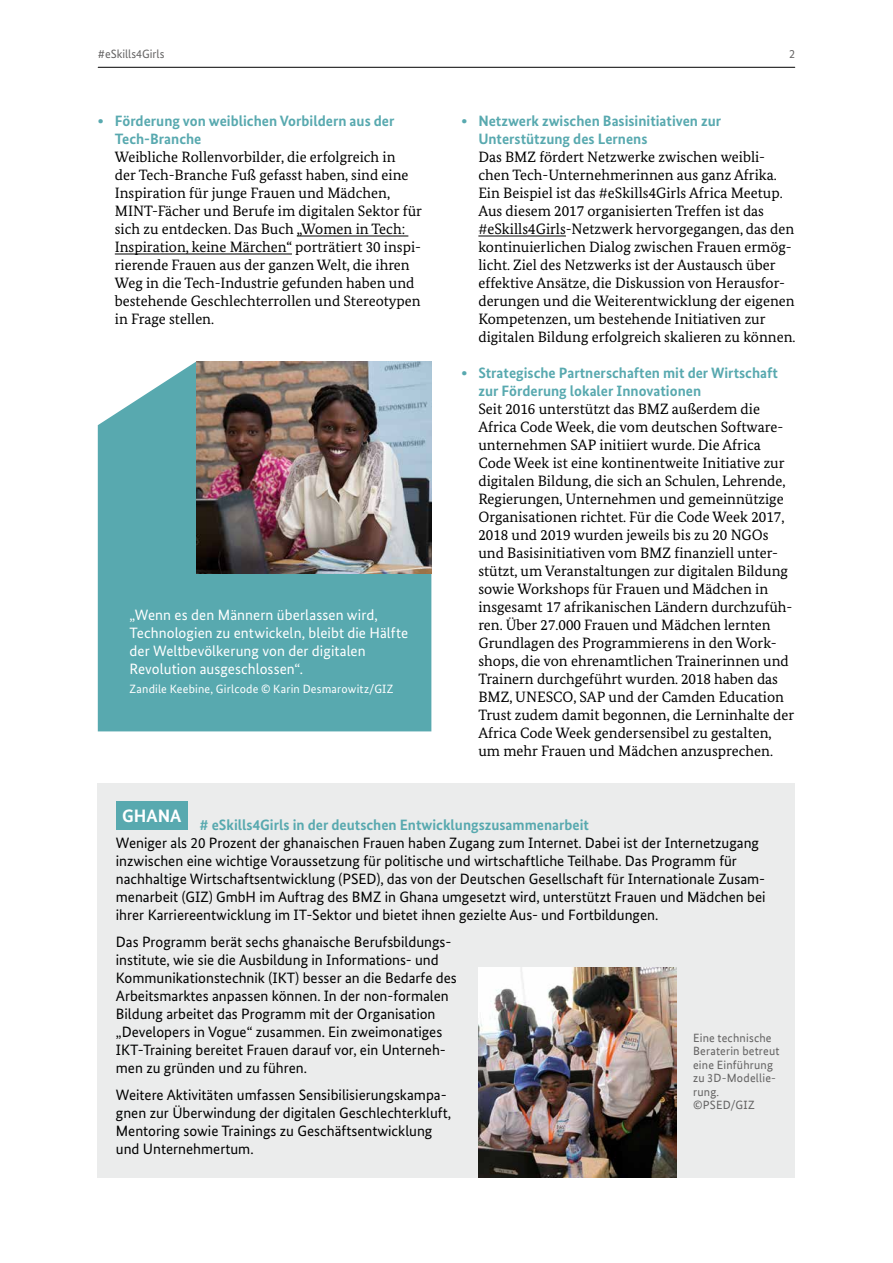
<style>
.page{position:relative;width:893px;height:1263px;background:#fff}
.page>*{position:absolute;margin:0;border:0;box-sizing:border-box;transform-origin:0 0}
.t1{font:700 18px "Bundes Sans";color:#fff}
.t2{font:15px/18px "Bundes Serif";color:#000}
.t3{font:15px/18px "Bundes Sans";color:#000}
.t4{font:700 15px/18px "Bundes Sans";color:#58a9af}
.t5{font:15px/18px "Bundes Sans";letter-spacing:.005em;color:#fff}
.t6{font:12px/13.5px "Bundes Sans Office";letter-spacing:.015em;color:#646363}
.t7{font:12px "Bundes Sans";letter-spacing:.015em;color:#fff}
.t8{font:12px "Bundes Sans";color:#646363}
</style>
<div class="page">
<hr style="left:98px;top:67px;width:697px;height:1px;background:#000">
<hr style="left:297px;top:236px;width:111px;height:1px;background:#000">
<hr style="left:115px;top:254px;width:177px;height:1px;background:#000">
<hr style="left:478px;top:236px;width:88px;height:1px;background:#000">
<div style="left:98px;top:361px;width:333px;height:370px;background:#58a9af"></div>
<img style="left:197px;top:361px;width:235px;height:212px">
<div style="left:98px;top:783px;width:697px;height:395px;background:#ebecec"></div>
<div style="left:116px;top:801px;width:71px;height:29px;background:#58a9af"></div>
<img style="left:478px;top:968px;width:199px;height:210px">
<p class="t8" style="left:98px;top:47px;width:68px">#eSkills4Girls</p>
<p class="t8" style="left:789px;top:47px;width:7px">2</p>
<p class="t4" style="left:115px;top:112px;width:281px;text-indent:-17px">• Förderung von weiblichen Vorbildern aus der<br>Tech-Branche</p>
<p class="t2" style="left:115px;top:148px;width:309px">Weibliche Rollenvorbilder, die erfolgreich in<br>der Tech-Branche Fuß gefasst haben, sind eine Inspiration für junge Frauen und Mädchen, MINT-Fächer und Berufe im digitalen Sektor für sich zu entdecken. Das Buch „Women in Tech:<br>Inspiration, keine Märchen“ porträtiert 30 inspi&shy;rierende Frauen aus der ganzen Welt, die ihren Weg in die Tech-Industrie gefunden haben und bestehende Geschlechterrollen und Stereotypen in Frage stellen.</p>
<p class="t5" style="left:129px;top:606px;width:280px">„Wenn es den Männern überlassen wird, Technologien zu entwickeln, bleibt die Hälfte der Weltbevölkerung von der digitalen Revolution ausgeschlossen“.</p>
<p class="t7" style="left:129px;top:681px;width:266px">Zandile Keebine, Girlcode © Karin Desmarowitz/GIZ</p>
<p class="t4" style="left:478px;top:112px;width:244px;text-indent:-17px">• Netzwerk zwischen Basisinitiativen zur<br>Unterstützung des Lernens</p>
<p class="t2" style="left:478px;top:148px;width:319px">Das BMZ fördert Netzwerke zwischen weibli&shy;chen Tech-Unternehmerinnen aus ganz Afrika.<br>Ein Beispiel ist das #eSkills4Girls Africa Meetup.<br>Aus diesem 2017 organisierten Treffen ist das #eSkills4Girls-Netzwerk hervorgegangen, das den kontinuierlichen Dialog zwischen Frauen ermög&shy;licht. Ziel des Netzwerks ist der Austausch über effektive Ansätze, die Diskussion von Herausfor&shy;derungen und die Weiterentwicklung der eigenen Kompetenzen, um bestehende Initiativen zur digitalen Bildung erfolgreich skalieren zu können.</p>
<p class="t4" style="left:478px;top:364px;width:301px;text-indent:-17px">• Strategische Partnerschaften mit der Wirtschaft zur Förderung lokaler Innovationen</p>
<p class="t2" style="left:478px;top:400px;width:317px">Seit 2016 unterstützt das BMZ außerdem die Africa Code Week, die vom deutschen Software&shy;unternehmen SAP initiiert wurde. Die Africa Code Week ist eine kontinentweite Initiative zur digitalen Bildung, die sich an Schulen, Lehrende, Regierungen, Unternehmen und gemeinnützige Organisationen richtet. Für die Code Week 2017, 2018 und 2019 wurden jeweils bis zu 20 NGOs und Basisinitiativen vom BMZ finanziell unter&shy;stützt, um Veranstaltungen zur digitalen Bildung sowie Workshops für Frauen und Mädchen in insgesamt 17 afrikanischen Ländern durchzufüh&shy;ren. Über 27.000 Frauen und Mädchen lernten Grundlagen des Programmierens in den Work&shy;shops, die von ehrenamtlichen Trainerinnen und Trainern durchgeführt wurden. 2018 haben das BMZ, UNESCO, SAP und der Camden Education Trust zudem damit begonnen, die Lerninhalte der Africa Code Week gendersensibel zu gestalten, um mehr Frauen und Mädchen anzusprechen.</p>
<p class="t1" style="left:122px;top:804px;width:61px">GHANA</p>
<p class="t4" style="left:200px;top:816px;width:391px"># eSkills4Girls in der deutschen Entwicklungszusammenarbeit</p>
<p class="t3" style="left:116px;top:834px;width:651px">Weniger als 20 Prozent der ghanaischen Frauen haben Zugang zum Internet. Dabei ist der Internetzugang inzwischen eine wichtige Voraussetzung für politische und wirtschaftliche Teilhabe. Das Programm für nachhaltige Wirtschaftsentwicklung (PSED), das von der Deutschen Gesellschaft für Internationale Zusam&shy;menarbeit (GIZ) GmbH im Auftrag des BMZ in Ghana umgesetzt wird, unterstützt Frauen und Mädchen bei ihrer Karriereentwicklung im IT-Sektor und bietet ihnen gezielte Aus- und Fortbildungen.</p>
<p class="t3" style="left:116px;top:933px;width:342px">Das Programm berät sechs ghanaische Berufsbildungs&shy;institute, wie sie die Ausbildung in Informations- und Kommunikationstechnik (IKT) besser an die Bedarfe des Arbeitsmarktes anpassen können. In der non-formalen Bildung arbeitet das Programm mit der Organisation „Developers in Vogue“ zusammen. Ein zweimonatiges IKT-Training bereitet Frauen darauf vor, ein Unterneh&shy;men zu gründen und zu führen.</p>
<p class="t3" style="left:116px;top:1086px;width:337px">Weitere Aktivitäten umfassen Sensibilisierungskampa&shy;gnen zur Überwindung der digitalen Geschlechterkluft, Mentoring sowie Trainings zu Geschäftsentwicklung und Unternehmertum.</p>
<p class="t6" style="left:693px;top:1031px;width:88px">Eine technische<br>Beraterin betreut eine Einführung zu 3D-Modellie&shy;rung. ©PSED/GIZ</p>
</div>
